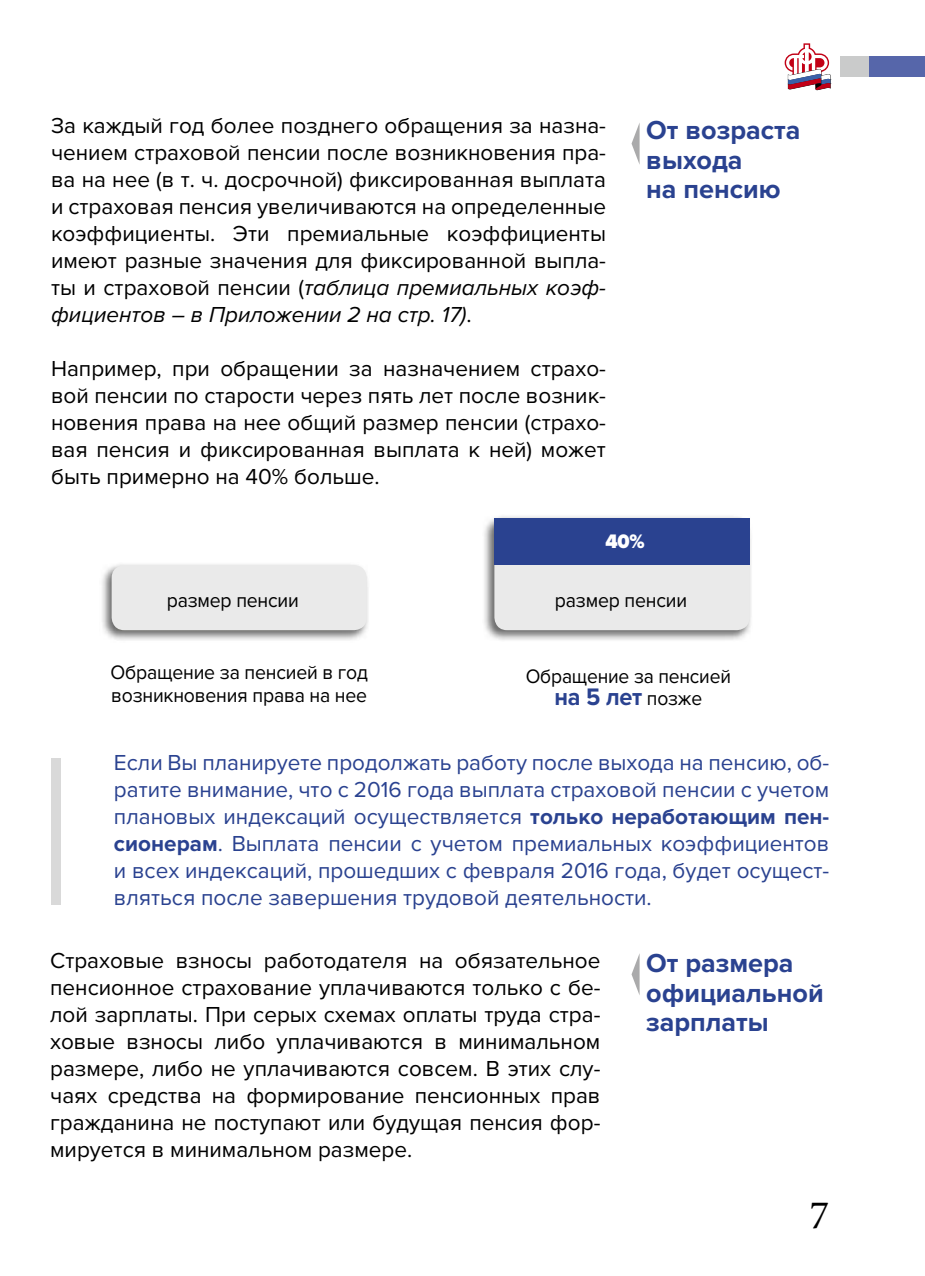
<style>
.page{position:relative;width:925px;height:1276px;background:#fff}
.page>*{position:absolute;margin:0;border:0;box-sizing:border-box;transform-origin:0 0}
.t1{font:40.5px "Minion Pro";color:#000}
.t2{font:700 27px/29.2px "Proxima Nova";color:#2a4290}
.t3{font:700 24.75px "Proxima Nova";color:#2a4290;scale:.95 1}
.t4{font:22.5px/27px "Proxima Nova";color:#000;text-align:justify}
.t5{font:22.5px/27px "Proxima Nova";color:#2a4290;text-align:justify}
.t6{font:20.25px/22.5px "Proxima Nova";letter-spacing:-.01em;color:#000;scale:.96 1}
.t7{font:20.25px "Proxima Nova";letter-spacing:-.01em;color:#000;scale:.95 1}
.t8{font:900 20.25px "Proxima Nova";color:#fff;scale:.96 1}
.s1{font-style:italic}
.s2{font-weight:400;font-size:20.25px;color:#000}
.s3{font-weight:700}
</style>
<div class="page">
<div style="left:51px;top:758px;width:10px;height:146px;background:#d9d9d9"></div>
<img style="left:102px;top:564px;width:266px;height:76px">
<div style="left:112px;top:565px;width:255px;height:65px;background:#eaeaea;border-radius:13px"></div>
<img style="left:484px;top:516px;width:267px;height:124px">
<div style="left:494px;top:517px;width:255px;height:113px;background:#eaeaea;border-radius:13px"></div>
<div style="left:494px;top:518px;width:255px;height:47px;background:#2a4290"></div>
<svg style="left:631px;top:124px;width:8px;height:39px"></svg>
<svg style="left:631px;top:955px;width:8px;height:39px"></svg>
<div style="left:840px;top:56px;width:85px;height:21px;background:#cacbcb"></div>
<div style="left:869px;top:56px;width:56px;height:21px;background:#5666aa"></div>
<svg style="left:784px;top:43px;width:46px;height:47px"></svg>
<p class="t4" style="left:51px;top:114px;width:556px">За каждый год более позднего обращения за назна&shy;чением страховой пенсии после возникновения пра&shy;ва на нее (в т. ч. досрочной) фиксированная выплата и страховая пенсия увеличиваются на определенные коэффициенты. Эти премиальные коэффициенты имеют разные значения для фиксированной выпла&shy;ты и страховой пенсии (<span class="s1">таблица премиальных коэф&shy;фициентов – в Приложении 2 на стр. 17)</span>.</p>
<p class="t4" style="left:51px;top:357px;width:556px">Например, при обращении за назначением страхо&shy;вой пенсии по старости через пять лет после возник&shy;новения права на нее общий размер пенсии (страхо&shy;вая пенсия и фиксированная выплата к ней) может быть примерно на 40% больше.</p>
<p class="t2" style="left:646px;top:118px;width:156px">От возраста выхода<br>на пенсию</p>
<p class="t8" style="left:605px;top:534px;width:43px">40%</p>
<p class="t6" style="left:167px;top:591px;width:139px">размер пенсии</p>
<p class="t6" style="left:555px;top:591px;width:139px">размер пенсии</p>
<p class="t6" style="left:110px;top:663px;width:270px">Обращение за пенсией в год возникновения права на нее</p>
<p class="t7" style="left:526px;top:668px;width:217px">Обращение за пенсией</p>
<p class="t3" style="left:554px;top:687px;width:157px">на 5 лет <span class="s2">позже</span></p>
<p class="t5" style="left:114px;top:751px;width:717px">Если Вы планируете продолжать работу после выхода на пенсию, об&shy;ратите внимание, что с 2016 года выплата страховой пенсии с учетом плановых индексаций осуществляется <span class="s3">только неработающим пен&shy;сионерам</span>. Выплата пенсии с учетом премиальных коэффициентов и всех индексаций, прошедших с февраля 2016 года, будет осущест&shy;вляться после завершения трудовой деятельности.</p>
<p class="t4" style="left:50px;top:949px;width:552px">Страховые взносы работодателя на обязательное пенсионное страхование уплачиваются только с бе&shy;лой зарплаты. При серых схемах оплаты труда стра&shy;ховые взносы либо уплачиваются в минимальном размере, либо не уплачиваются совсем. В этих слу&shy;чаях средства на формирование пенсионных прав гражданина не поступают или будущая пенсия фор&shy;мируется в минимальном размере.</p>
<p class="t2" style="left:646px;top:951px;width:179px">От размера официальной зарплаты</p>
<h1 class="t1" style="left:809px;top:1199px;width:21px">7</h1>
</div>
